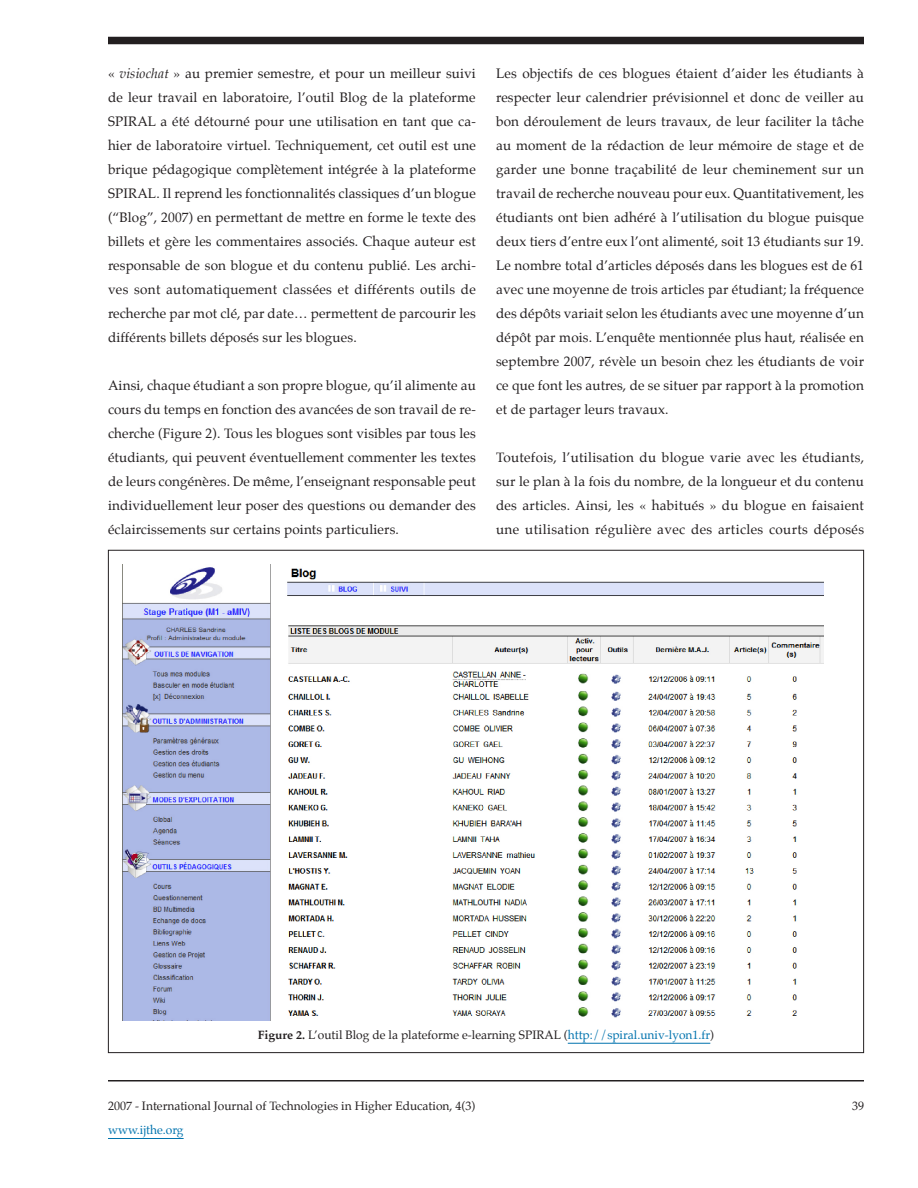
<style>
.page{position:relative;width:918px;height:1188px;background:#fff}
.page>*{position:absolute;margin:0;border:0;box-sizing:border-box;transform-origin:0 0}
.Corps_de_texte{font:13.5px/24px "Palatino";letter-spacing:.01em;color:#231f20;text-align:justify}
.Figure_1{font:12px "Palatino";color:#231f20}
.t1{font:12px "Palatino";color:#0073ae}
.s1{font-style:italic}
.s2{font-weight:700}
.s3{color:#0073ae}
</style>
<div class="page">
<div style="left:108px;top:37px;width:756px;height:7px;background:#231f20"></div>
<hr style="left:108px;top:1080px;width:756px;height:2px;background:#231f20">
<hr style="left:568px;top:1043px;width:142px;height:1px;background:#0073ae">
<img style="left:122px;top:564px;width:702px;height:457px">
<hr style="left:108px;top:1138px;width:76px;height:1px;background:#0073ae">
<p class="Corps_de_texte" style="left:108px;top:61px;width:370px">« <span class="s1">visiochat</span> » au premier semestre, et pour un meilleur suivi de leur travail en laboratoire, l’outil Blog de la plateforme SPIRAL a été détourné pour une utilisation en tant que ca&shy;hier de laboratoire virtuel. Techniquement, cet outil est une brique pédagogique complètement intégrée à la plateforme SPIRAL. Il reprend les fonctionnalités classiques d’un blogue (“Blog”, 2007) en permettant de mettre en forme le texte des billets et gère les commentaires associés. Chaque auteur est responsable de son blogue et du contenu publié. Les archi&shy;ves sont automatiquement classées et différents outils de recherche par mot clé, par date… permettent de parcourir les différents billets déposés sur les blogues.</p>
<p class="Corps_de_texte" style="left:108px;top:373px;width:369px">Ainsi, chaque étudiant a son propre blogue, qu’il alimente au cours du temps en fonction des avancées de son travail de re&shy;cherche (Figure 2). Tous les blogues sont visibles par tous les étudiants, qui peuvent éventuellement commenter les textes de leurs congénères. De même, l’enseignant responsable peut individuellement leur poser des questions ou demander des éclaircissements sur certains points particuliers.</p>
<p class="Corps_de_texte" style="left:496px;top:61px;width:369px">Les objectifs de ces blogues étaient d’aider les étudiants à respecter leur calendrier prévisionnel et donc de veiller au bon déroulement de leurs travaux, de leur faciliter la tâche au moment de la rédaction de leur mémoire de stage et de garder une bonne traçabilité de leur cheminement sur un travail de recherche nouveau pour eux. Quantitativement, les étudiants ont bien adhéré à l’utilisation du blogue puisque deux tiers d’entre eux l’ont alimenté, soit 13 étudiants sur 19.<br>Le nombre total d’articles déposés dans les blogues est de 61 avec une moyenne de trois articles par étudiant; la fréquence des dépôts variait selon les étudiants avec une moyenne d’un dépôt par mois. L’enquête mentionnée plus haut, réalisée en septembre 2007, révèle un besoin chez les étudiants de voir ce que font les autres, de se situer par rapport à la promotion et de partager leurs travaux.</p>
<p class="Corps_de_texte" style="left:496px;top:445px;width:370px">Toutefois, l’utilisation du blogue varie avec les étudiants, sur le plan à la fois du nombre, de la longueur et du contenu des articles. Ainsi, les « habitués » du blogue en faisaient une utilisation régulière avec des articles courts déposés</p>
<p class="Figure_1" style="left:258px;top:1025px;width:458px"><span class="s2">Figure 2.</span> L’outil Blog de la plateforme e-learning SPIRAL (<span class="s3">http://spiral.univ-lyon1.fr</span>)</p>
<p class="Figure_1" style="left:108px;top:1096px;width:369px">2007 - International Journal of Technologies in Higher Education, 4(3)</p>
<p class="t1" style="left:108px;top:1120px;width:77px">www.ijthe.org</p>
<p class="Figure_1" style="left:852px;top:1096px;width:13px">39</p>
</div>
